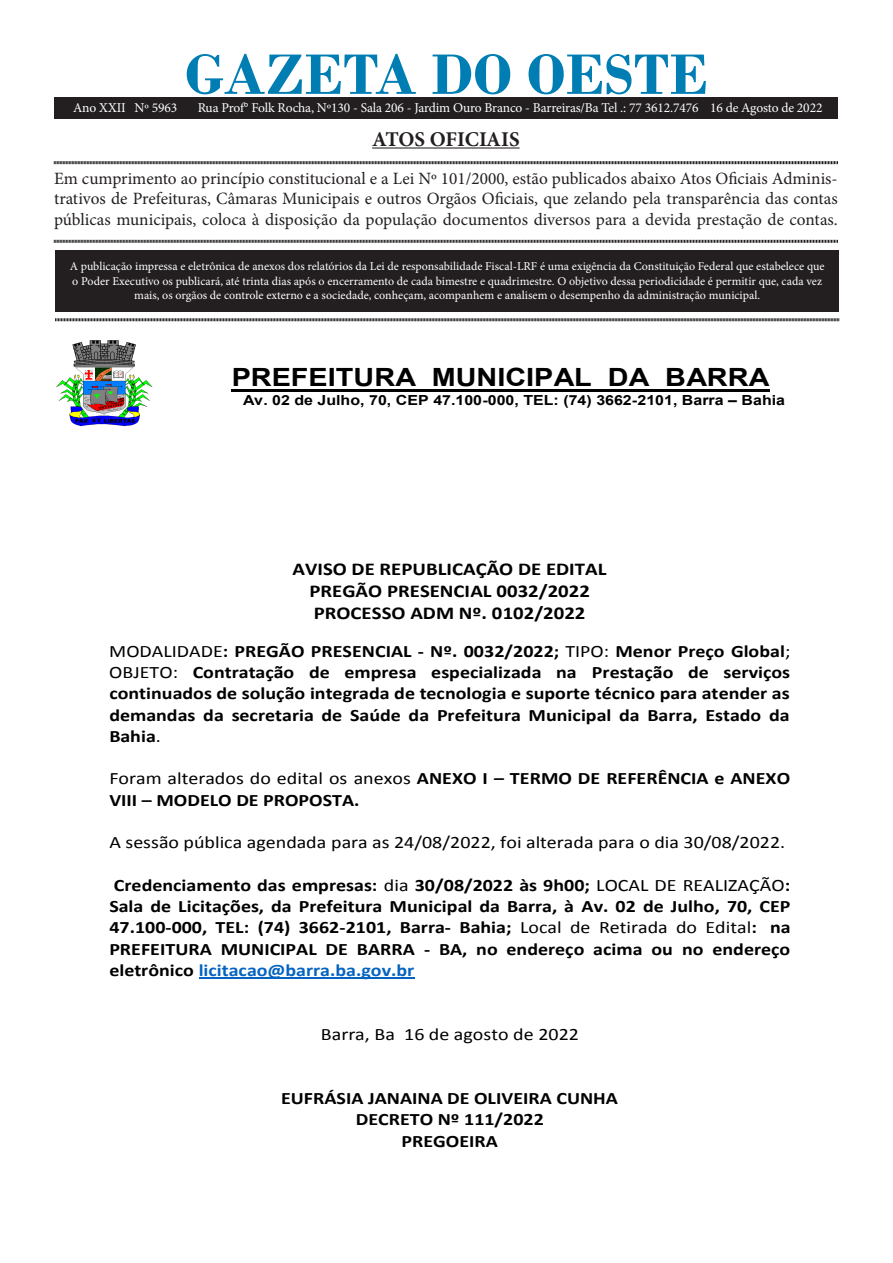
<style>
.page{position:relative;width:893px;height:1263px;background:#fff}
.page>*{position:absolute;margin:0;border:0;box-sizing:border-box;transform-origin:0 0}
.t1{font:700 60px "Bodoni";color:#007eb4}
.t2{font:700 25.05px "Arial";color:#000;scale:1.15 1}
.t3{font:700 21px "Minion Pro";letter-spacing:-.005em;color:#231f20}
.t4{font:700 18.15px/22px "Calibri";color:#000;text-align:center;scale:1.15 1}
.t5{font:700 17.4px/21.3px "Calibri";color:#000;text-align:justify;scale:1.15 1}
.t6{font:17.4px "Calibri";color:#000;scale:1.15 1}
.t7{font:17.25px/20.7px "Minion Pro";color:#231f20;text-align:justify}
.t8{font:700 13.95px "Arial";color:#000;scale:1.15 1}
.t9{font:13.5px "Minion Pro";letter-spacing:-.01em;color:#fff}
.t10{font:12px/14.4px "Minion Pro";color:#fff;text-align:center}
.s1{font-style:inherit}
.s2{font-weight:400}
.s3{color:#0563c1}
</style>
<div class="page">
<div style="left:55px;top:250px;width:784px;height:61px;background:#231f20"></div>
<hr style="left:372px;top:147px;width:148px;height:2px;background:#231f20">
<svg style="left:54px;top:161px;width:784px;height:4px;background:#908e8e"></svg>
<svg style="left:54px;top:239px;width:784px;height:4px;background:#908e8e"></svg>
<svg style="left:55px;top:318px;width:784px;height:4px;background:#908e8e"></svg>
<div style="left:54px;top:98px;width:784px;height:20px;background:#231f20"></div>
<img style="left:56px;top:340px;width:96px;height:87px">
<hr style="left:232px;top:389px;width:538px;height:3px;background:#000">
<hr style="left:199px;top:977px;width:215px;height:2px;background:#0563c1">
<p class="t1" style="left:185px;top:39px;width:525px">GAZETA DO OESTE</p>
<p class="t3" style="left:372px;top:124px;width:149px">ATOS OFICIAIS</p>
<p class="t7" style="left:54px;top:168px;width:785px">Em cumprimento ao princípio constitucional e a Lei Nº 101/2000, estão publicados abaixo Atos Oficiais Adminis&shy;trativos de Prefeituras, Câmaras Municipais e outros Orgãos Oficiais, que zelando pela transparência das contas públicas municipais, coloca à disposição da população documentos diversos para a devida prestação de contas.</p>
<p class="t10" style="left:70px;top:259px;width:756px">A publicação impressa e eletrônica de anexos dos relatórios da Lei de responsabilidade Fiscal-LRF é uma exigência da Constituição Federal que estabelece que o Poder Executivo os publicará, até trinta dias após o encerramento de cada bimestre e quadrimestre. O objetivo dessa periodicidade é permitir que, cada vez mais, os orgãos de controle externo e a sociedade, conheçam, acompanhem e analisem o desempenho da administração municipal.</p>
<p class="t9" style="left:73px;top:98px;width:106px">Ano XXII Nº 5963</p>
<p class="t9" style="left:198px;top:98px;width:626px">Rua Prof° Folk Rocha, Nº130 - Sala 206 - Jardim Ouro Branco - Barreiras/Ba Tel .: 77 3612.7476 16 de Agosto de 2022</p>
<p class="t2" style="left:232px;top:361px;width:469px">PREFEITURA MUNICIPAL DA BARRA</p>
<p class="t8" style="left:243px;top:391px;width:473px">Av. 02 de Julho, 70, CEP 47.100-000, TEL: (74) 3662-2101, Barra <span class="s1">–</span> Bahia</p>
<p class="t4" style="left:293px;top:558px;width:274px">AVISO DE REPUBLICAÇÃO DE EDITAL<br>PREGÃO PRESENCIAL 0032/2022<br>PROCESSO ADM Nº. 0102/2022</p>
<p class="t5" style="left:109px;top:640px;width:594px"><span class="s2">MODALIDADE</span>: PREGÃO PRESENCIAL - Nº. 0032/2022; <span class="s2">TIPO:</span> Menor Preço Global<span class="s2">; OBJETO:</span> Contratação de empresa especializada na Prestação de serviços continuados de solução integrada de tecnologia e suporte técnico para atender as demandas da secretaria de Saúde da Prefeitura Municipal da Barra, Estado da Bahia<span class="s2">.</span></p>
<p class="t5" style="left:109px;top:768px;width:593px"><span class="s2">Foram alterados do edital os anexos</span> ANEXO I – TERMO DE REFERÊNCIA e ANEXO<br>VIII – MODELO DE PROPOSTA.</p>
<p class="t6" style="left:109px;top:831px;width:589px">A sessão pública agendada para as 24/08/2022, foi alterada para o dia 30/08/2022.</p>
<p class="t5" style="left:109px;top:874px;width:594px">Credenciamento das empresas: <span class="s2">dia</span> 30/08/2022 às 9h00; <span class="s2">LOCAL DE REALIZAÇÃO</span>:<br>Sala de Licitações, da Prefeitura Municipal da Barra, à Av. 02 de Julho, 70, CEP 47.100-000, TEL: (74) 3662-2101, Barra- Bahia; <span class="s2">Local de Retirada do Edital</span>: na PREFEITURA MUNICIPAL DE BARRA - BA, no endereço acima ou no endereço eletrônico <span class="s3">licitacao@barra.ba.gov.br</span></p>
<p class="t6" style="left:321px;top:1023px;width:226px">Barra, Ba 16 de agosto de 2022</p>
<p class="t5" style="left:281px;top:1087px;width:294px;text-align:center">EUFRÁSIA JANAINA DE OLIVEIRA CUNHA<br>DECRETO Nº 111/2022<br>PREGOEIRA</p>
</div>
